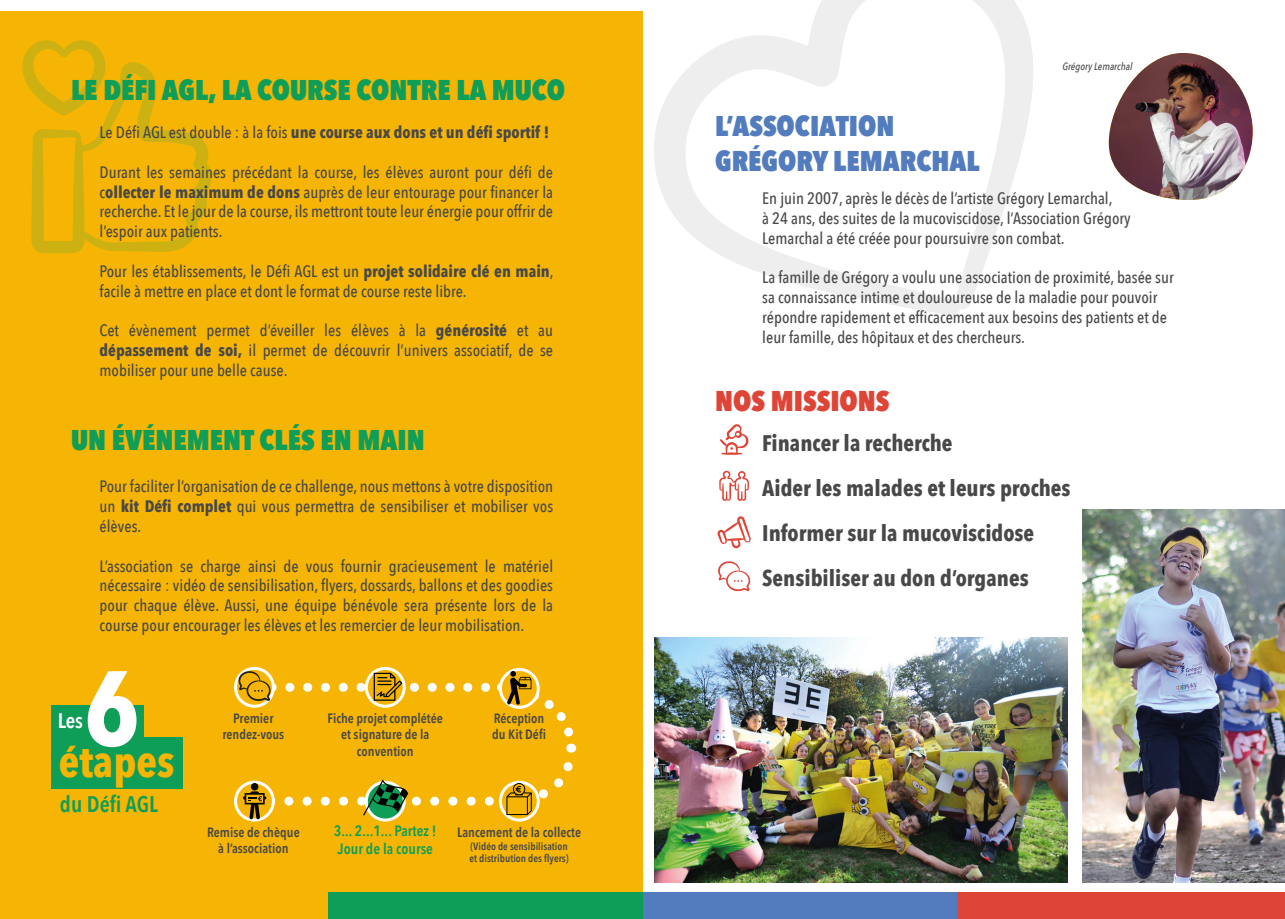
<style>
.page{position:relative;width:1285px;height:919px;background:#fff}
.page>*{position:absolute;margin:0;border:0;box-sizing:border-box;transform-origin:0 0}
.t1{font:700 105px "Avenir Next Condensed";color:#fff}
.t2{font:700 43.5px "Avenir Next Condensed";color:#f6b504}
.t3{font:800 28.5px "Avenir Next Condensed";color:#0e9e58}
.t4{font:800 28.5px "Avenir Next Condensed";color:#527cbe}
.t5{font:800 28.5px "Avenir Next Condensed";color:#de4537}
.t6{font:700 22.5px "Avenir Next Condensed";color:#494849}
.t7{font:600 22.5px "Avenir Next Condensed";color:#0e9e58}
.t8{font:600 21px "Avenir Next Condensed";color:#fff}
.t9{font:500 16.5px/19.8px "Avenir Next Condensed";color:#494849;text-align:justify}
.t10{font:700 16.5px "Avenir Next Condensed";color:#494849}
.t11{font:600 15px "Avenir Next Condensed";color:#0e9e58}
.t12{font:600 13.5px/16.2px "Avenir Next Condensed";color:#494849;text-align:center}
.t13{font:600 10.5px "Avenir Next Condensed";color:#494849}
.t14{font:italic 500 10.5px "Avenir Next Condensed";color:#494849}
.s1{font-weight:500}
.s2{font-weight:700}
</style>
<div class="page">
<div style="left:0;top:12px;width:642px;height:906px;background:#f6b504"></div>
<div style="left:51px;top:705px;width:93px;height:32px;background:#0e9e58"></div>
<div style="left:51px;top:737px;width:132px;height:51px;background:#0e9e58"></div>
<svg style="left:22px;top:40px;width:189px;height:213px"></svg>
<svg style="left:654px;top:0;width:379px;height:315px"></svg>
<img style="left:654px;top:637px;width:413px;height:245px">
<img style="left:1082px;top:509px;width:202px;height:373px">
<div style="left:642px;top:892px;width:315px;height:26px;background:#527cbe"></div>
<div style="left:327px;top:892px;width:315px;height:26px;background:#0e9e58"></div>
<div style="left:957px;top:892px;width:327px;height:26px;background:#de4537"></div>
<img style="left:1108px;top:53px;width:144px;height:147px">
<svg style="left:719px;top:424px;width:30px;height:31px"></svg>
<svg style="left:718px;top:561px;width:32px;height:30px"></svg>
<svg style="left:719px;top:470px;width:29px;height:31px"></svg>
<svg style="left:717px;top:516px;width:34px;height:32px"></svg>
<svg style="left:235px;top:668px;width:38px;height:38px"></svg>
<div style="left:234px;top:666px;width:41px;height:41px;border:3px solid #fff;border-radius:50%"></div>
<svg style="left:235px;top:782px;width:38px;height:38px"></svg>
<div style="left:234px;top:780px;width:41px;height:41px;border:3px solid #fff;border-radius:50%"></div>
<svg style="left:366px;top:668px;width:38px;height:38px"></svg>
<div style="left:365px;top:666px;width:40px;height:41px;border:3px solid #fff;border-radius:50%"></div>
<div style="left:365px;top:780px;width:40px;height:41px;border:3px solid #fff;border-radius:50%"></div>
<div style="left:499px;top:668px;width:40px;height:40px;border:3px solid #fff;border-radius:50%"></div>
<svg style="left:500px;top:782px;width:38px;height:38px"></svg>
<div style="left:499px;top:780px;width:40px;height:41px;border:3px solid #fff;border-radius:50%"></div>
<svg style="left:238px;top:671px;width:252px;height:30px"></svg>
<svg style="left:501px;top:671px;width:76px;height:144px"></svg>
<svg style="left:243px;top:779px;width:246px;height:40px"></svg>
<p class="t3" style="left:71px;top:72px;width:495px">LE DÉFI AGL, LA COURSE CONTRE LA MUCO</p>
<p class="t10" style="left:99px;top:122px;width:451px"><span class="s1">Le Défi AGL est double : à la fois</span> une course aux dons et un défi sportif !</p>
<p class="t9" style="left:99px;top:162px;width:455px">Durant les semaines précédant la course, les élèves auront pour défi de c<span class="s2">ollecter le maximum de dons</span> auprès de leur entourage pour financer la recherche. Et le jour de la course, ils mettront toute leur énergie pour offrir de l’espoir aux patients.</p>
<p class="t9" style="left:99px;top:261px;width:455px">Pour les établissements, le Défi AGL est un <span class="s2">projet solidaire clé en main</span>, facile à mettre en place et dont le format de course reste libre.</p>
<p class="t9" style="left:99px;top:320px;width:455px">Cet évènement permet d’éveiller les élèves à la <span class="s2">générosité</span> et au <span class="s2">dépassement de soi,</span> il permet de découvrir l’univers associatif, de se mobiliser pour une belle cause.</p>
<p class="t3" style="left:71px;top:422px;width:355px">UN ÉVÉNEMENT CLÉS EN MAIN</p>
<p class="t9" style="left:99px;top:476px;width:455px">Pour faciliter l’organisation de ce challenge, nous mettons à votre disposition un <span class="s2">kit Défi complet</span> qui vous permettra de sensibiliser et mobiliser vos élèves.</p>
<p class="t9" style="left:99px;top:556px;width:455px">L’association se charge ainsi de vous fournir gracieusement le matériel nécessaire : vidéo de sensibilisation, flyers, dossards, ballons et des goodies pour chaque élève. Aussi, une équipe bénévole sera présente lors de la course pour encourager les élèves et les remercier de leur mobilisation.</p>
<p class="t1" style="left:84px;top:644px;width:57px">6</p>
<p class="t8" style="left:58px;top:702px;width:27px">Les</p>
<p class="t2" style="left:59px;top:735px;width:117px">étapes</p>
<p class="t7" style="left:60px;top:784px;width:99px">du Défi AGL</p>
<p class="t12" style="left:233px;top:710px;width:42px">Premier</p>
<p class="t12" style="left:222px;top:726px;width:63px">rendez-vous</p>
<p class="t12" style="left:207px;top:823px;width:94px">Remise de chèque</p>
<p class="t12" style="left:218px;top:840px;width:72px">à l’association</p>
<p class="t12" style="left:327px;top:710px;width:117px">Fiche projet complétée</p>
<p class="t12" style="left:341px;top:726px;width:90px">et signature de la convention</p>
<p class="t12" style="left:493px;top:710px;width:52px">Réception</p>
<p class="t12" style="left:492px;top:726px;width:55px">du Kit Défi</p>
<p class="t11" style="left:334px;top:818px;width:104px">3... 2...1... Partez !</p>
<p class="t11" style="left:337px;top:836px;width:97px">Jour de la course</p>
<p class="t12" style="left:457px;top:823px;width:126px">Lancement de la collecte</p>
<p class="t13" style="left:470px;top:836px;width:99px">(Vidéo de sensibilisation</p>
<p class="t13" style="left:469px;top:849px;width:101px">et distribution des flyers)</p>
<p class="t4" style="left:715px;top:109px;width:181px">L’ASSOCIATION</p>
<p class="t4" style="left:715px;top:143px;width:266px">GRÉGORY LEMARCHAL</p>
<p class="t14" style="left:1062px;top:60px;width:71px">Grégory Lemarchal</p>
<p class="t9" style="left:762px;top:188px;width:351px">En juin 2007, après le décès de l’artiste Grégory Lemarchal,</p>
<p class="t9" style="left:762px;top:208px;width:370px">à 24 ans, des suites de la mucoviscidose, l’Association Grégory<br>Lemarchal a été créée pour poursuivre son combat.</p>
<p class="t9" style="left:762px;top:267px;width:413px;text-align:left">La famille de Grégory a voulu une association de proximité, basée sur sa connaissance intime et douloureuse de la maladie pour pouvoir répondre rapidement et efficacement aux besoins des patients et de leur famille, des hôpitaux et des chercheurs.</p>
<p class="t5" style="left:715px;top:383px;width:176px">NOS MISSIONS</p>
<p class="t6" style="left:762px;top:429px;width:192px">Financer la recherche</p>
<p class="t6" style="left:762px;top:474px;width:310px">Aider les malades et leurs proches</p>
<p class="t6" style="left:762px;top:519px;width:273px">Informer sur la mucoviscidose</p>
<p class="t6" style="left:762px;top:564px;width:268px">Sensibiliser au don d’organes</p>
</div>
